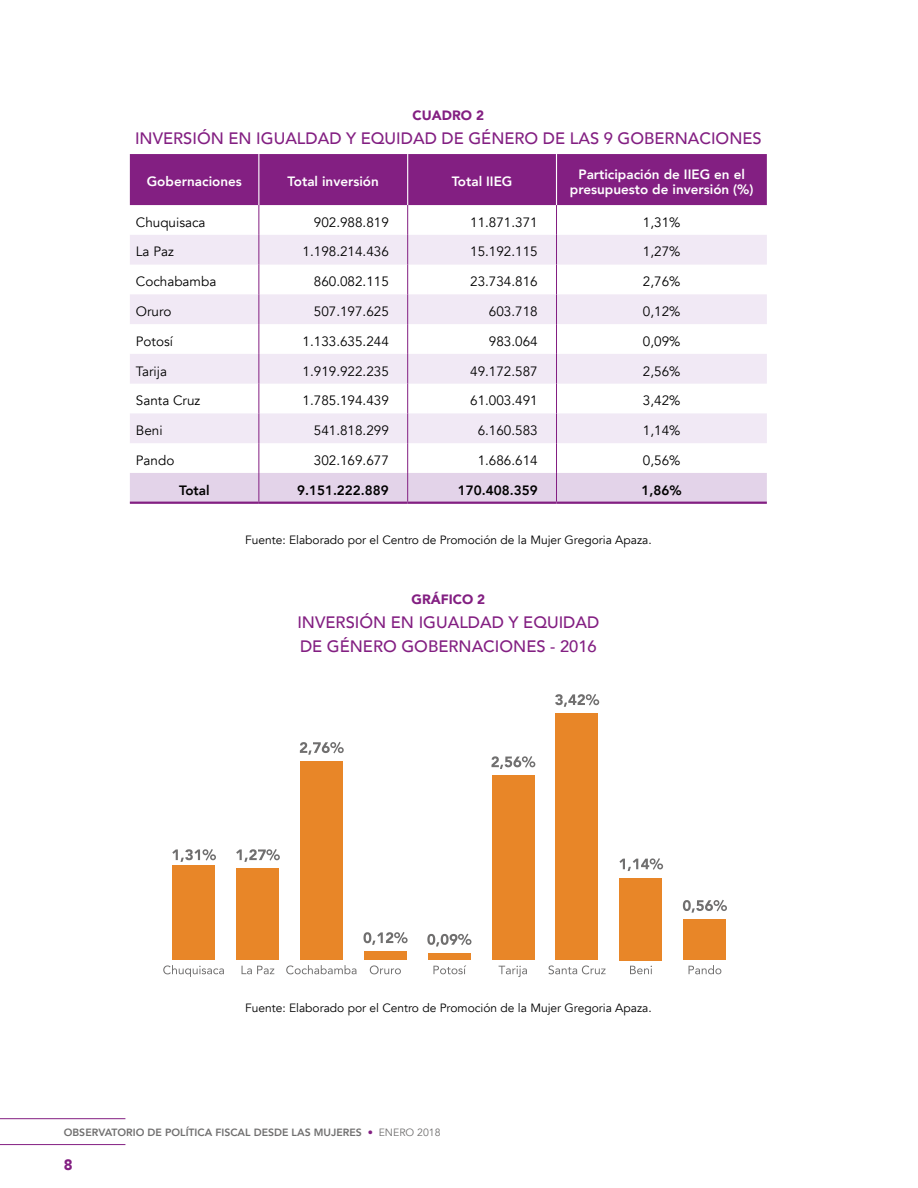
<style>
.page{position:relative;width:918px;height:1188px;background:#fff}
.page>*{position:absolute;margin:0;border:0;box-sizing:border-box;transform-origin:0 0}
.t1{font:500 16.5px/24px "Avenir";color:#831f82}
.t2{font:900 15px "Avenir";color:#831f82}
.t3{font:13.5px "Avenir";color:#000}
.t4{font:800 13.5px/15px "Avenir";color:#fff;text-align:center}
.t5{font:800 13.5px "Avenir";color:#000}
.t6{font:900 13.5px "Avenir";color:#831f82}
.t7{font:12px "Avenir";color:#000}
.t8{font:800 10.5px "Avenir";color:#706f6f}
.s1{font-weight:400;color:#831f82}
.s2{font-weight:400}
</style>
<div class="page">
<hr style="left:0;top:1118px;width:125px;height:1px;background:#831f82">
<hr style="left:0;top:1144px;width:125px;height:1px;background:#831f82">
<div style="left:130px;top:154px;width:637px;height:51px;background:#831f82"></div>
<svg style="left:130px;top:235px;width:637px;height:208px;fill:#f1e9f5"></svg>
<hr style="left:258px;top:154px;width:1px;height:51px;background:#fff">
<hr style="left:407px;top:154px;width:1px;height:51px;background:#fff">
<hr style="left:556px;top:154px;width:1px;height:51px;background:#fff">
<hr style="left:258px;top:205px;width:1px;height:30px;background:#831f82">
<hr style="left:407px;top:205px;width:1px;height:30px;background:#831f82">
<hr style="left:556px;top:205px;width:1px;height:30px;background:#831f82">
<hr style="left:258px;top:235px;width:1px;height:30px;background:#831f82">
<hr style="left:407px;top:235px;width:1px;height:30px;background:#831f82">
<hr style="left:556px;top:235px;width:1px;height:30px;background:#831f82">
<svg style="left:258px;top:265px;width:1px;height:29px"></svg>
<svg style="left:407px;top:265px;width:1px;height:29px"></svg>
<svg style="left:556px;top:265px;width:1px;height:29px"></svg>
<hr style="left:258px;top:324px;width:1px;height:30px;background:#831f82">
<hr style="left:407px;top:324px;width:1px;height:30px;background:#831f82">
<hr style="left:556px;top:324px;width:1px;height:30px;background:#831f82">
<svg style="left:258px;top:384px;width:1px;height:29px"></svg>
<svg style="left:407px;top:384px;width:1px;height:29px"></svg>
<svg style="left:556px;top:384px;width:1px;height:29px"></svg>
<hr style="left:258px;top:443px;width:1px;height:30px;background:#831f82">
<hr style="left:407px;top:443px;width:1px;height:30px;background:#831f82">
<hr style="left:556px;top:443px;width:1px;height:30px;background:#831f82">
<hr style="left:258px;top:294px;width:1px;height:30px;background:#831f82">
<hr style="left:407px;top:294px;width:1px;height:30px;background:#831f82">
<hr style="left:556px;top:294px;width:1px;height:30px;background:#831f82">
<hr style="left:258px;top:354px;width:1px;height:30px;background:#831f82">
<hr style="left:407px;top:354px;width:1px;height:30px;background:#831f82">
<hr style="left:556px;top:354px;width:1px;height:30px;background:#831f82">
<hr style="left:258px;top:413px;width:1px;height:30px;background:#831f82">
<hr style="left:407px;top:413px;width:1px;height:30px;background:#831f82">
<hr style="left:556px;top:413px;width:1px;height:30px;background:#831f82">
<div style="left:130px;top:473px;width:637px;height:29px;background:#e3d3e9"></div>
<hr style="left:130px;top:502px;width:129px;height:2px;background:#831f82">
<hr style="left:259px;top:502px;width:149px;height:2px;background:#831f82">
<hr style="left:408px;top:502px;width:149px;height:2px;background:#831f82">
<hr style="left:557px;top:502px;width:210px;height:2px;background:#831f82">
<svg style="left:163px;top:965px;width:61px;height:12px"></svg>
<svg style="left:286px;top:965px;width:71px;height:9px"></svg>
<svg style="left:242px;top:966px;width:32px;height:8px"></svg>
<svg style="left:370px;top:965px;width:31px;height:9px"></svg>
<svg style="left:433px;top:965px;width:33px;height:9px"></svg>
<svg style="left:499px;top:966px;width:28px;height:11px"></svg>
<svg style="left:548px;top:965px;width:58px;height:9px"></svg>
<svg style="left:630px;top:966px;width:22px;height:8px"></svg>
<svg style="left:689px;top:965px;width:32px;height:9px"></svg>
<svg style="left:172px;top:849px;width:44px;height:13px"></svg>
<svg style="left:236px;top:849px;width:44px;height:13px"></svg>
<svg style="left:300px;top:742px;width:44px;height:13px"></svg>
<svg style="left:364px;top:932px;width:44px;height:13px"></svg>
<svg style="left:427px;top:934px;width:44px;height:13px"></svg>
<svg style="left:491px;top:756px;width:44px;height:13px"></svg>
<svg style="left:555px;top:694px;width:44px;height:13px"></svg>
<svg style="left:619px;top:858px;width:44px;height:13px"></svg>
<svg style="left:683px;top:900px;width:44px;height:13px"></svg>
<div style="left:684px;top:920px;width:42px;height:40px;background:#e88628"></div>
<div style="left:620px;top:878px;width:42px;height:82px;background:#e88628"></div>
<div style="left:556px;top:714px;width:42px;height:246px;background:#e88628"></div>
<div style="left:492px;top:776px;width:42px;height:184px;background:#e88628"></div>
<div style="left:428px;top:954px;width:42px;height:6px;background:#e88628"></div>
<div style="left:364px;top:951px;width:42px;height:9px;background:#e88628"></div>
<div style="left:300px;top:761px;width:43px;height:199px;background:#e88628"></div>
<div style="left:236px;top:869px;width:43px;height:91px;background:#e88628"></div>
<div style="left:173px;top:866px;width:42px;height:94px;background:#e88628"></div>
<p class="t6" style="left:413px;top:104px;width:73px">CUADRO 2</p>
<p class="t1" style="left:135px;top:125px;width:628px">INVERSIÓN EN IGUALDAD Y EQUIDAD DE GÉNERO DE LAS 9 GOBERNACIONES</p>
<p class="t4" style="left:147px;top:174px;width:97px">Gobernaciones</p>
<p class="t4" style="left:288px;top:174px;width:93px">Total inversión</p>
<p class="t4" style="left:452px;top:174px;width:62px">Total IIEG</p>
<p class="t4" style="left:570px;top:167px;width:185px">Participación de IIEG en el presupuesto de inversión (%)</p>
<p class="t3" style="left:136px;top:214px;width:71px">Chuquisaca</p>
<p class="t3" style="left:314px;top:214px;width:77px">902.988.819</p>
<p class="t3" style="left:470px;top:214px;width:69px">11.871.371</p>
<p class="t3" style="left:643px;top:214px;width:39px">1,31%</p>
<p class="t3" style="left:136px;top:244px;width:40px">La Paz</p>
<p class="t3" style="left:303px;top:244px;width:88px">1.198.214.436</p>
<p class="t3" style="left:470px;top:244px;width:69px">15.192.115</p>
<p class="t3" style="left:643px;top:244px;width:39px">1,27%</p>
<p class="t3" style="left:136px;top:274px;width:82px">Cochabamba</p>
<p class="t3" style="left:314px;top:274px;width:77px">860.082.115</p>
<p class="t3" style="left:470px;top:274px;width:69px">23.734.816</p>
<p class="t3" style="left:643px;top:274px;width:39px">2,76%</p>
<p class="t3" style="left:136px;top:303px;width:37px">Oruro</p>
<p class="t3" style="left:314px;top:303px;width:77px">507.197.625</p>
<p class="t3" style="left:489px;top:303px;width:50px">603.718</p>
<p class="t3" style="left:643px;top:303px;width:39px">0,12%</p>
<p class="t3" style="left:136px;top:333px;width:39px">Potosí</p>
<p class="t3" style="left:303px;top:333px;width:88px">1.133.635.244</p>
<p class="t3" style="left:489px;top:333px;width:50px">983.064</p>
<p class="t3" style="left:643px;top:333px;width:39px">0,09%</p>
<p class="t3" style="left:136px;top:363px;width:33px">Tarija</p>
<p class="t3" style="left:303px;top:363px;width:88px">1.919.922.235</p>
<p class="t3" style="left:470px;top:363px;width:69px">49.172.587</p>
<p class="t3" style="left:643px;top:363px;width:39px">2,56%</p>
<p class="t3" style="left:136px;top:393px;width:66px">Santa Cruz</p>
<p class="t3" style="left:303px;top:393px;width:88px">1.785.194.439</p>
<p class="t3" style="left:470px;top:393px;width:69px">61.003.491</p>
<p class="t3" style="left:643px;top:393px;width:39px">3,42%</p>
<p class="t3" style="left:136px;top:422px;width:28px">Beni</p>
<p class="t3" style="left:314px;top:422px;width:77px">541.818.299</p>
<p class="t3" style="left:478px;top:422px;width:62px">6.160.583</p>
<p class="t3" style="left:643px;top:422px;width:39px">1,14%</p>
<p class="t3" style="left:136px;top:452px;width:40px">Pando</p>
<p class="t3" style="left:314px;top:452px;width:77px">302.169.677</p>
<p class="t3" style="left:478px;top:452px;width:62px">1.686.614</p>
<p class="t3" style="left:643px;top:452px;width:39px">0,56%</p>
<p class="t5" style="left:179px;top:479px;width:32px">Total</p>
<p class="t5" style="left:297px;top:479px;width:93px">9.151.222.889</p>
<p class="t5" style="left:458px;top:479px;width:81px">170.408.359</p>
<p class="t5" style="left:642px;top:479px;width:42px">1,86%</p>
<p class="t7" style="left:245px;top:533px;width:408px">Fuente: Elaborado por el Centro de Promoción de la Mujer Gregoria Apaza.</p>
<p class="t6" style="left:412px;top:588px;width:75px">GRÁFICO 2</p>
<p class="t1" style="left:297px;top:610px;width:303px">INVERSIÓN EN IGUALDAD Y EQUIDAD<br>DE GÉNERO GOBERNACIONES - 2016</p>
<p class="t7" style="left:245px;top:1001px;width:408px">Fuente: Elaborado por el Centro de Promoción de la Mujer Gregoria Apaza.</p>
<p class="t8" style="left:64px;top:1124px;width:378px">OBSERVATORIO DE POLÍTICA FISCAL DESDE LAS MUJERES <span class="s1">•</span> <span class="s2">ENERO 2018</span></p>
<p class="t2" style="left:64px;top:1152px;width:10px">8</p>
</div>
